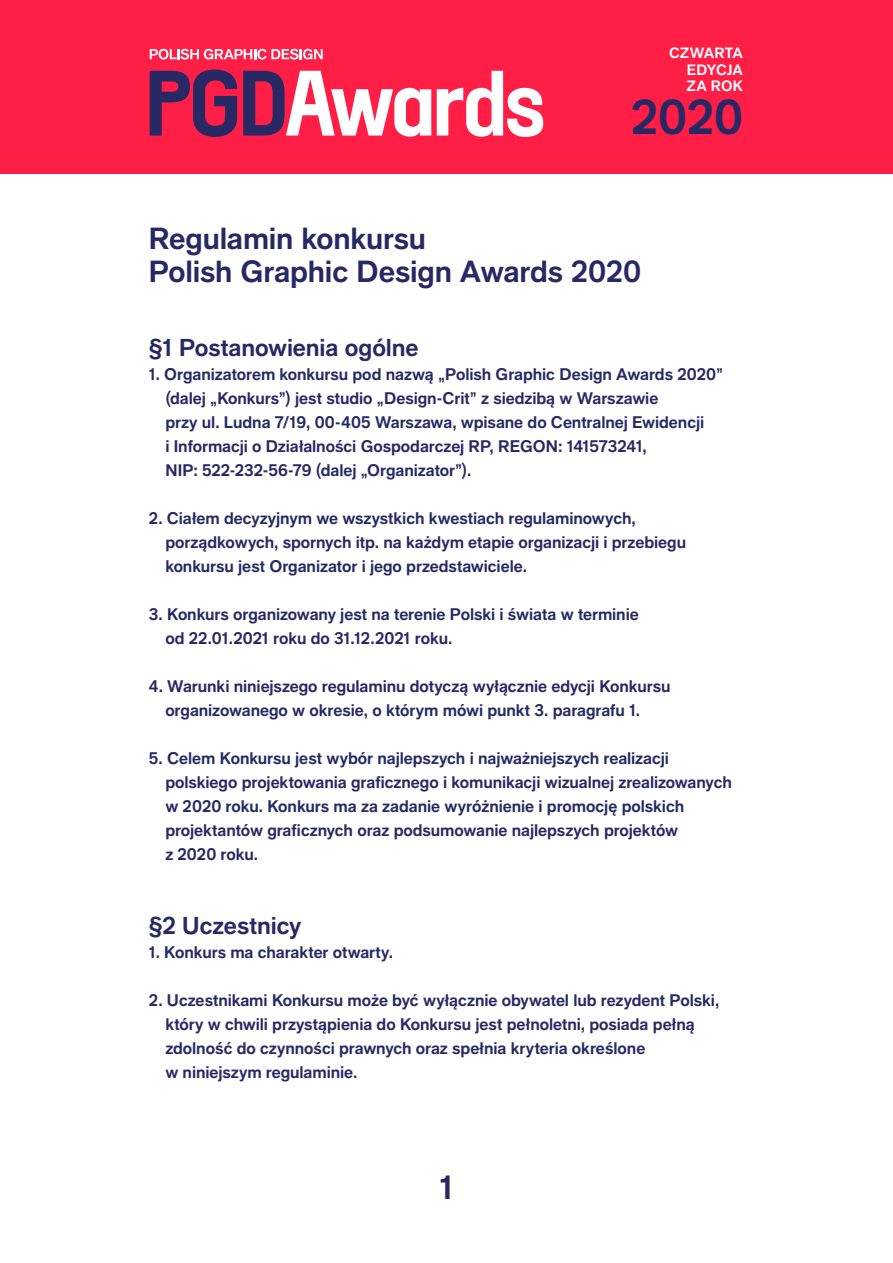
<style>
.page{position:relative;width:893px;height:1263px;background:#fff}
.page>*{position:absolute;margin:0;border:0;box-sizing:border-box;transform-origin:0 0}
.t1{font:700 48px "Applied Sans Pro";color:#282864}
.t2{font:700 33px "Applied Sans Pro";color:#282864}
.t3{font:700 30px/33px "Applied Sans Pro";letter-spacing:-.01em;color:#282864}
.t4{font:700 24px "Applied Sans Pro";letter-spacing:-.005em;color:#282864}
.t5{font:700 16.5px/24px "Applied Sans Pro";letter-spacing:-.005em;color:#282864}
.t6{font:700 14.7px/16.5px "Applied Sans Pro";letter-spacing:.005em;color:#fff;text-align:justify}
</style>
<div class="page">
<div style="left:0;top:0;width:893px;height:174px;background:#ff1e46"></div>
<svg style="left:150px;top:69px;width:87px;height:68px"></svg>
<svg style="left:243px;top:71px;width:188px;height:66px"></svg>
<svg style="left:437px;top:71px;width:106px;height:66px"></svg>
<svg style="left:150px;top:49px;width:173px;height:11px"></svg>
<p class="t6" style="left:687px;top:45px;width:58px;text-indent:-18px">CZWARTA EDYCJA ZA ROK</p>
<h1 class="t1" style="left:631px;top:88px;width:113px">2020</h1>
<h3 class="t3" style="left:149px;top:221px;width:494px">Regulamin konkursu<br>Polish Graphic Design Awards 2020</h3>
<h3 class="t4" style="left:149px;top:333px;width:271px">§1 Postanowienia ogólne</h3>
<p class="t5" style="left:165px;top:362px;width:559px;text-indent:-16px">1. Organizatorem konkursu pod nazwą „Polish Graphic Design Awards 2020” (dalej „Konkurs”) jest studio „Design-Crit” z siedzibą w Warszawie<br>przy ul. Ludna 7/19, 00-405 Warszawa, wpisane do Centralnej Ewidencji<br>i Informacji o Działalności Gospodarczej RP, REGON: 141573241,<br>NIP: 522-232-56-79 (dalej „Organizator”).</p>
<p class="t5" style="left:165px;top:506px;width:522px;text-indent:-16px">2. Ciałem decyzyjnym we wszystkich kwestiach regulaminowych, porządkowych, spornych itp. na każdym etapie organizacji i przebiegu konkursu jest Organizator i jego przedstawiciele.</p>
<p class="t5" style="left:165px;top:602px;width:475px;text-indent:-16px">3. Konkurs organizowany jest na terenie Polski i świata w terminie od 22.01.2021 roku do 31.12.2021 roku.</p>
<p class="t5" style="left:165px;top:674px;width:507px;text-indent:-16px">4. Warunki niniejszego regulaminu dotyczą wyłącznie edycji Konkursu organizowanego w okresie, o którym mówi punkt 3. paragrafu 1.</p>
<p class="t5" style="left:165px;top:746px;width:568px;text-indent:-16px">5. Celem Konkursu jest wybór najlepszych i najważniejszych realizacji polskiego projektowania graficznego i komunikacji wizualnej zrealizowanych w 2020 roku. Konkurs ma za zadanie wyróżnienie i promocję polskich projektantów graficznych oraz podsumowanie najlepszych projektów<br>z 2020 roku.</p>
<h3 class="t4" style="left:149px;top:911px;width:154px">§2 Uczestnicy</h3>
<p class="t5" style="left:149px;top:940px;width:246px">1. Konkurs ma charakter otwarty.</p>
<p class="t5" style="left:165px;top:988px;width:555px;text-indent:-16px">2. Uczestnikami Konkursu może być wyłącznie obywatel lub rezydent Polski, który w chwili przystąpienia do Konkursu jest pełnoletni, posiada pełną zdolność do czynności prawnych oraz spełnia kryteria określone<br>w niniejszym regulaminie.</p>
<h2 class="t2" style="left:439px;top:1167px;width:16px">1</h2>
</div>
